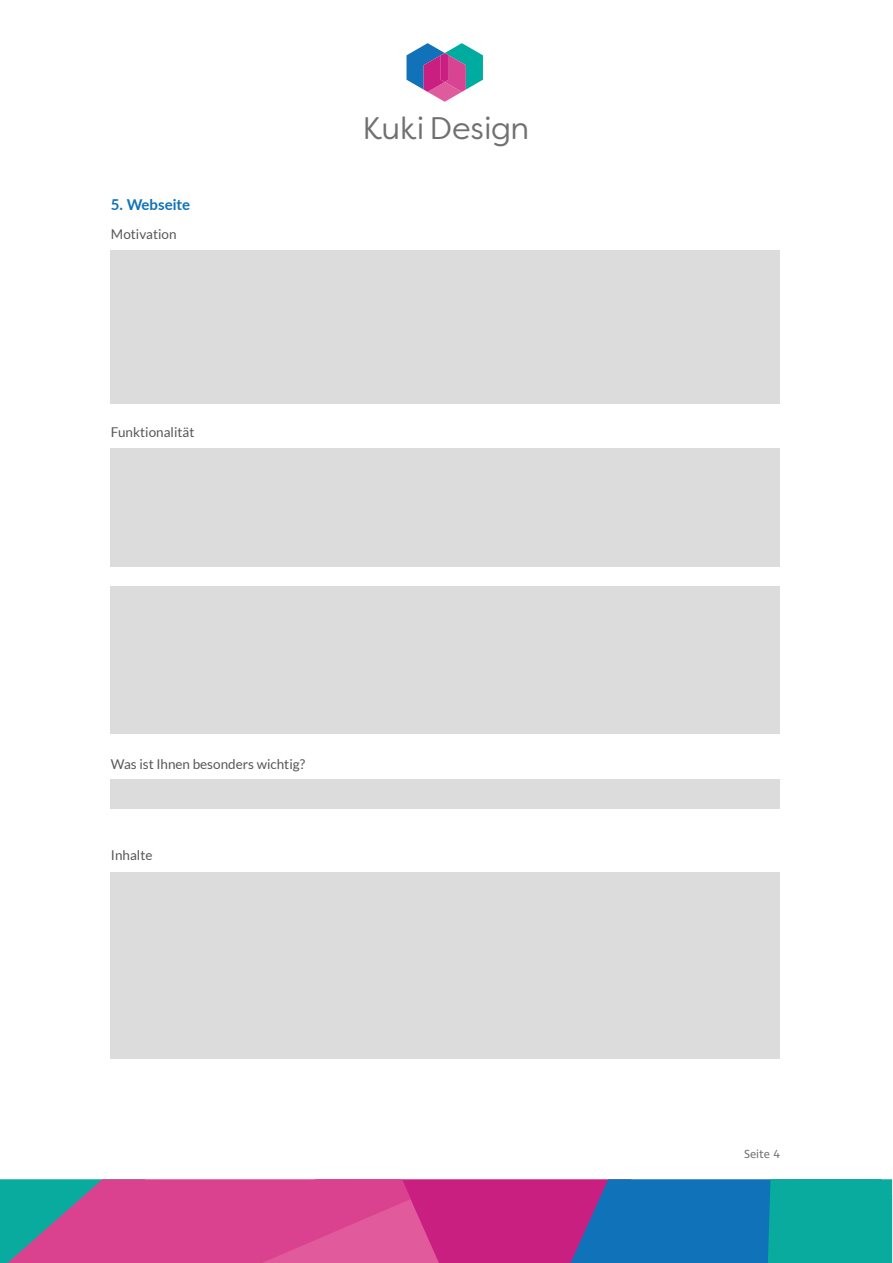
<style>
.page{position:relative;width:893px;height:1263px;background:#fff}
.page>*{position:absolute;margin:0;border:0;box-sizing:border-box;transform-origin:0 0}
.t1{font:31.2px "Filson Soft";letter-spacing:-.005em;color:#70706f}
.t2{font:700 15px "Lato";color:#1072b9}
.t3{font:13.5px "Lato";color:#575756}
.t4{font:12px "Ingra";color:#71706f}
</style>
<div class="page">
<svg style="left:406px;top:43px;width:77px;height:59px"></svg>
<svg style="left:0;top:1179px;width:892px;height:84px;background:#845c99"></svg>
<div style="left:111px;top:250px;width:669px;height:153px;background:#dcdcdc"></div>
<div style="left:111px;top:449px;width:669px;height:118px;background:#dcdcdc"></div>
<div style="left:111px;top:586px;width:669px;height:148px;background:#dcdcdc"></div>
<div style="left:111px;top:873px;width:669px;height:186px;background:#dcdcdc"></div>
<div style="left:111px;top:779px;width:669px;height:30px;background:#dcdcdc"></div>
<p class="t2" style="left:111px;top:193px;width:81px">5. Webseite</p>
<p class="t3" style="left:111px;top:226px;width:67px">Motivation</p>
<p class="t3" style="left:111px;top:425px;width:85px">Funktionalität</p>
<h1 class="t1" style="left:362px;top:108px;width:169px">Kuki Design</h1>
<p class="t3" style="left:111px;top:756px;width:196px">Was ist Ihnen besonders wichtig?</p>
<p class="t3" style="left:111px;top:848px;width:43px">Inhalte</p>
<p class="t4" style="left:744px;top:1146px;width:37px">Seite 4</p>
</div>
